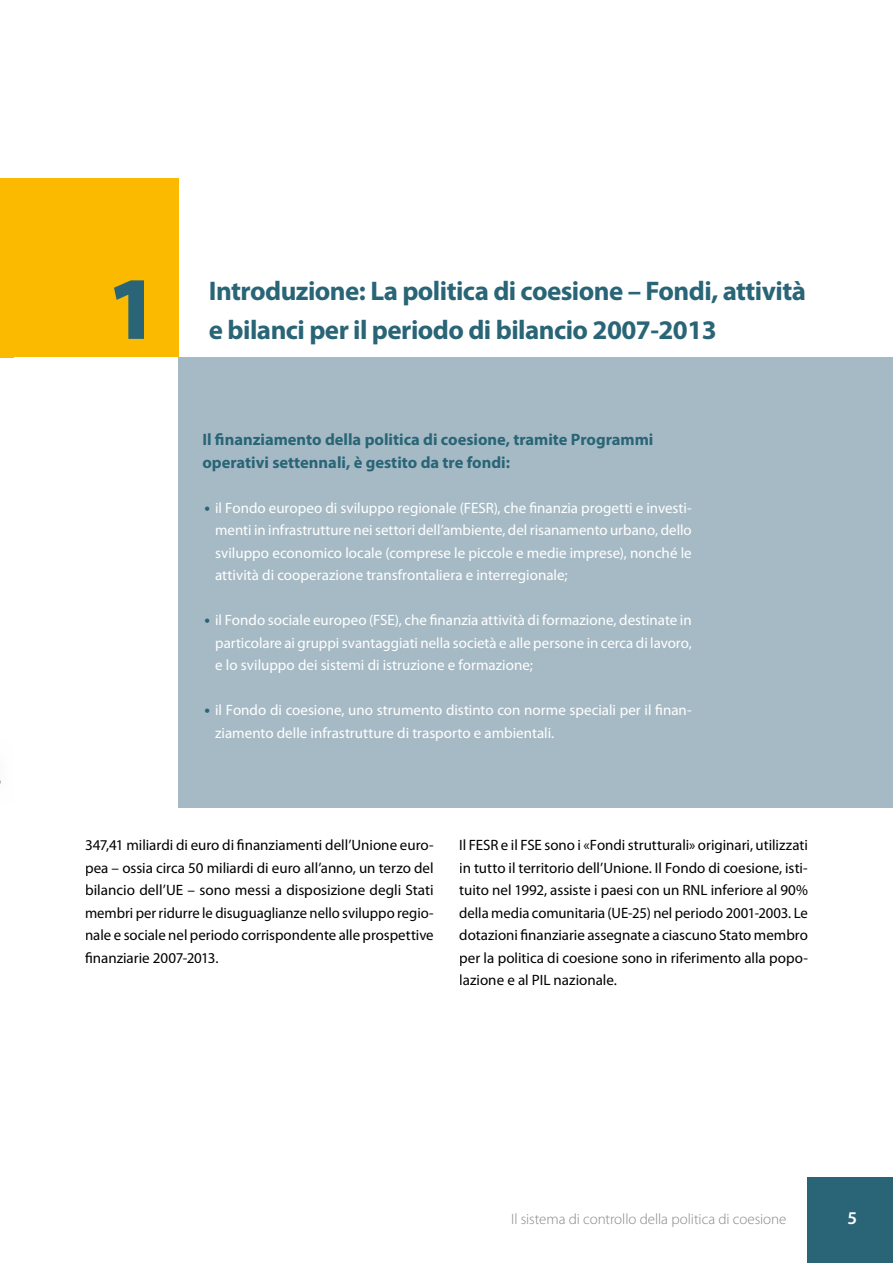
<style>
.page{position:relative;width:893px;height:1263px;background:#fff}
.page>*{position:absolute;margin:0;border:0;box-sizing:border-box;transform-origin:0 0}
.t1{font:900 90px "Myriad Pro";color:#296576}
.t2{font:700 27px/39px "Myriad Pro";letter-spacing:-.02em;color:#296576}
.t3{font:600 18px "Myriad Pro";color:#fff}
.t4{font:700 16.5px/22.5px "Myriad Pro";color:#296576}
.t5{font:15px/22.5px "Myriad Pro";color:#000;text-align:justify}
.t6{font:15px/22.5px "Myriad Pro";color:#fff;text-align:justify}
.t7{font:300 15px "Myriad Pro";letter-spacing:-.005em;color:#878786}
.s1{font-weight:700;font-size:16.5px;color:#296576}
</style>
<div class="page">
<div style="left:0;top:179px;width:179px;height:178px;background:#fbba00"></div>
<div style="left:179px;top:357px;width:714px;height:450px;background:#a6bac5"></div>
<div style="left:808px;top:1178px;width:85px;height:85px;background:#296576"></div>
<h1 class="t1" style="left:107px;top:257px;width:53px">1</h1>
<h2 class="t2" style="left:209px;top:271px;width:599px">Introduzione: La politica di coesione – Fondi, attività e bilanci per il periodo di bilancio 2007-2013</h2>
<p class="t4" style="left:202px;top:428px;width:452px">Il finanziamento della politica di coesione, tramite Programmi operativi settennali, è gestito da tre fondi:</p>
<p class="t6" style="left:215px;top:497px;width:478px;text-indent:-11px"><span class="s1">•</span> il Fondo europeo di sviluppo regionale (FESR), che finanzia progetti e investi&shy;menti in infrastrutture nei settori dell’ambiente, del risanamento urbano, dello sviluppo economico locale (comprese le piccole e medie imprese), nonché le attività di cooperazione transfrontaliera e interregionale;</p>
<p class="t6" style="left:215px;top:609px;width:478px;text-indent:-11px"><span class="s1">•</span> il Fondo sociale europeo (FSE), che finanzia attività di formazione, destinate in particolare ai gruppi svantaggiati nella società e alle persone in cerca di lavoro, e lo sviluppo dei sistemi di istruzione e formazione;</p>
<p class="t6" style="left:215px;top:699px;width:478px;text-indent:-11px"><span class="s1">•</span> il Fondo di coesione, uno strumento distinto con norme speciali per il finan&shy;ziamento delle infrastrutture di trasporto e ambientali.</p>
<p class="t5" style="left:85px;top:834px;width:350px">347,41 miliardi di euro di finanziamenti dell’Unione euro&shy;pea – ossia circa 50 miliardi di euro all’anno, un terzo del bilancio dell’UE – sono messi a disposizione degli Stati membri per ridurre le disuguaglianze nello sviluppo regio&shy;nale e sociale nel periodo corrispondente alle prospettive finanziarie 2007-2013.</p>
<p class="t5" style="left:459px;top:834px;width:350px">Il FESR e il FSE sono i «Fondi strutturali» originari, utilizzati in tutto il territorio dell’Unione. Il Fondo di coesione, isti&shy;tuito nel 1992, assiste i paesi con un RNL inferiore al 90% della media comunitaria (UE-25) nel periodo 2001-2003. Le dotazioni finanziarie assegnate a ciascuno Stato membro per la politica di coesione sono in riferimento alla popo&shy;lazione e al PIL nazionale.</p>
<p class="t7" style="left:511px;top:1210px;width:277px">Il sistema di controllo della politica di coesione</p>
<p class="t3" style="left:848px;top:1208px;width:11px">5</p>
</div>
